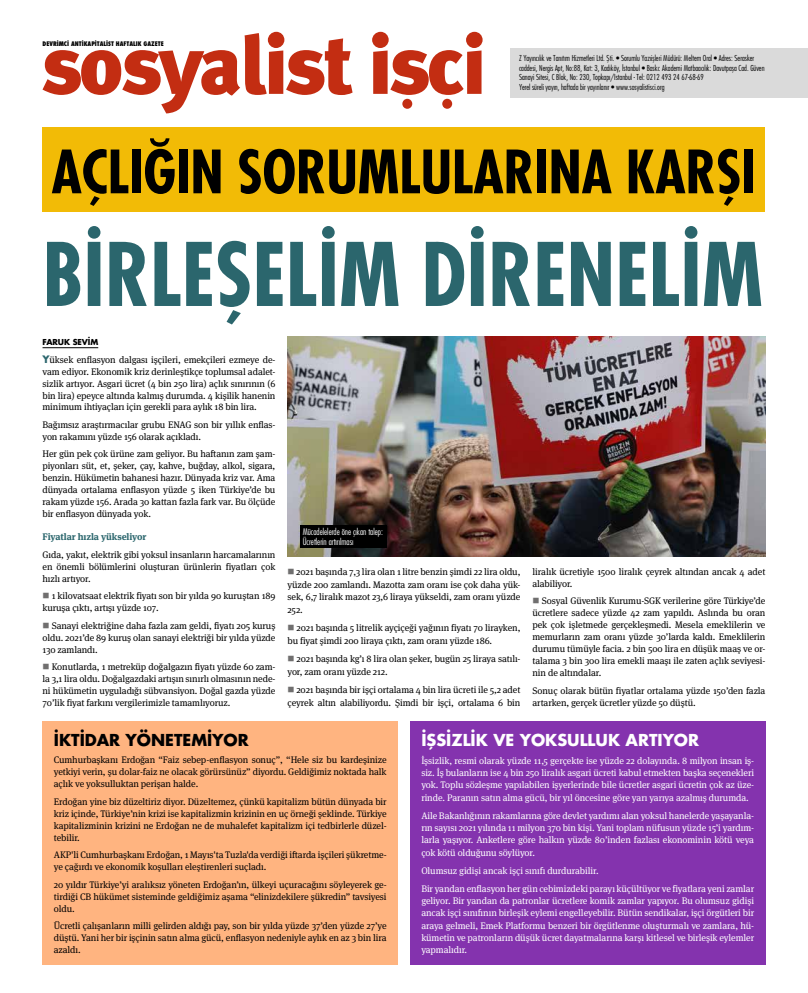
<style>
.page{position:relative;width:808px;height:993px;background:#fff}
.page>*{position:absolute;margin:0;border:0;box-sizing:border-box;transform-origin:0 0}
.t1{font:85px "Futura Cond Bold Tr";color:#2b666d}
.t2{font:58px "Futura Cond Bold Tr";letter-spacing:-.005em;color:#000}
.t3{font:16px "Futura Bold Tr";color:#fff}
.t4{font:16px "Futura Bold Tr";color:#000}
.t5{font:9.5px/11.9px "Meta Serif Pro";letter-spacing:-.01em;color:#000;text-align:justify}
.t6{font:9.5px/12.3px "Meta Serif Pro";letter-spacing:-.01em;color:#fff;text-align:justify}
.t7{font:700 9.5px "Meta Serif Pro";letter-spacing:-.01em;color:#2b666d}
.t8{font:9px/10.8px "Futura Cond Light Tr";color:#fff}
.t9{font:8px/9.6px "Futura Cond Light Tr";color:#000}
.t10{font:8px "Futura Bold Tr";letter-spacing:-.01em;color:#000}
.t11{font:6.2px "Futura Cond Black Tr";color:#000}
.s1{font-family:"Futura Bold Tr";font-size:10px;color:#2b666d}
.s2{color:#706f6f}
</style>
<div class="page">
<div style="left:510px;top:48px;width:298px;height:49px;background:#dadada"></div>
<svg style="left:43px;top:32px;width:310px;height:81px"></svg>
<svg style="left:372px;top:32px;width:111px;height:63px"></svg>
<div style="left:442px;top:99px;width:10px;height:10px;background:#c32d12;border-radius:50%"></div>
<div style="left:402px;top:99px;width:10px;height:10px;background:#c32d12;border-radius:50%"></div>
<hr style="left:43px;top:347px;width:55px;height:1px;background:#000">
<div style="left:43px;top:720px;width:355px;height:244px;background:#ffb480"></div>
<div style="left:410px;top:720px;width:355px;height:244px;background:#8433ae"></div>
<div style="left:42px;top:128px;width:723px;height:84px;background:#f2bb06"></div>
<img style="left:287px;top:337px;width:478px;height:219px">
<div style="left:300px;top:524px;width:87px;height:23px;background:#000"></div>
<p class="t11" style="left:43px;top:39px;width:123px">DEVRİMCİ ANTİKAPİTALİST HAFTALIK GAZETE</p>
<p class="t9" style="left:519px;top:53px;width:247px">Z Yayıncılık ve Tanıtım Hizmetleri Ltd. Şti. • Sorumlu Yazıişleri Müdürü: Meltem Oral • Adres: Serasker caddesi, Nergis Apt, No:88, Kat: 3, Kadıköy, İstanbul • Baskı: Akademi Matbaacılık: Davutpaşa Cad. Güven Sanayi Sitesi, C Blok, No: 230, Topkapı/Istanbul - Tel: 0212 493 24 67-68-69<br>Yerel süreli yayın, haftada bir yayınlanır • www.sosyalistisci.org</p>
<h2 class="t2" style="left:51px;top:134px;width:706px">AÇLIĞIN SORUMLULARINA KARŞI</h2>
<h1 class="t1" style="left:43px;top:219px;width:722px">BİRLEŞELİM DİRENELİM</h1>
<p class="t10" style="left:43px;top:336px;width:57px">FARUK SEVİM</p>
<p class="t5" style="left:43px;top:353px;width:234px"><span class="s1">Y</span>üksek enflasyon dalgası işçileri, emekçileri ezmeye de&shy;vam ediyor. Ekonomik kriz derinleştikçe toplumsal adalet&shy;sizlik artıyor. Asgari ücret (4 bin 250 lira) açlık sınırının (6 bin lira) epeyce altında kalmış durumda. 4 kişilik hanenin minimum ihtiyaçları için gerekli para aylık 18 bin lira.</p>
<p class="t5" style="left:43px;top:418px;width:234px">Bağımsız araştırmacılar grubu ENAG son bir yıllık enflas&shy;yon rakamını yüzde 156 olarak açıkladı.</p>
<p class="t5" style="left:43px;top:447px;width:234px">Her gün pek çok ürüne zam geliyor. Bu haftanın zam şam&shy;piyonları süt, et, şeker, çay, kahve, buğday, alkol, sigara, benzin. Hükümetin bahanesi hazır. Dünyada kriz var. Ama dünyada ortalama enflasyon yüzde 5 iken Türkiye’de bu rakam yüzde 156. Arada 30 kattan fazla fark var. Bu ölçüde bir enflasyon dünyada yok.</p>
<p class="t7" style="left:43px;top:529px;width:105px">Fiyatlar hızla yükseliyor</p>
<p class="t5" style="left:43px;top:548px;width:234px">Gıda, yakıt, elektrik gibi yoksul insanların harcamalarının en önemli bölümlerini oluşturan ürünlerin fiyatları çok hızlı artıyor.</p>
<p class="t5" style="left:43px;top:589px;width:234px"><span class="s2">■</span> 1 kilovatsaat elektrik fiyatı son bir yılda 90 kuruştan 189 kuruşa çıktı, artışı yüzde 107.</p>
<p class="t5" style="left:43px;top:618px;width:234px"><span class="s2">■</span> Sanayi elektriğine daha fazla zam geldi, fiyatı 205 kuruş oldu. 2021’de 89 kuruş olan sanayi elektriği bir yılda yüzde 130 zamlandı.</p>
<p class="t5" style="left:43px;top:660px;width:234px"><span class="s2">■</span> Konutlarda, 1 metreküp doğalgazın fiyatı yüzde 60 zam&shy;la 3,1 lira oldu. Doğalgazdaki artışın sınırlı olmasının nede&shy;ni hükümetin uyguladığı sübvansiyon. Doğal gazda yüzde 70’lik fiyat farkını vergilerimizle tamamlıyoruz.</p>
<p class="t8" style="left:303px;top:525px;width:82px">Mücadelelerde öne çıkan talep:<br>Ücretlerin artırılması</p>
<p class="t5" style="left:287px;top:564px;width:234px;line-height:12.6px"><span class="s2">■</span> 2021 başında 7,3 lira olan 1 litre benzin şimdi 22 lira oldu, yüzde 200 zamlandı. Mazotta zam oranı ise çok daha yük&shy;sek, 6,7 liralık mazot 23,6 liraya yükseldi, zam oranı yüzde 252.</p>
<p class="t5" style="left:287px;top:621px;width:234px;line-height:12.6px"><span class="s2">■</span> 2021 başında 5 litrelik ayçiçeği yağının fiyatı 70 lirayken, bu fiyat şimdi 200 liraya çıktı, zam oranı yüzde 186.</p>
<p class="t5" style="left:287px;top:652px;width:234px;line-height:12.6px"><span class="s2">■</span> 2021 başında kg’ı 8 lira olan şeker, bugün 25 liraya satılı&shy;yor, zam oranı yüzde 212.</p>
<p class="t5" style="left:287px;top:682px;width:234px;line-height:12.6px"><span class="s2">■</span> 2021 başında bir işçi ortalama 4 bin lira ücreti ile 5,2 adet çeyrek altın alabiliyordu. Şimdi bir işçi, ortalama 6 bin</p>
<p class="t5" style="left:532px;top:565px;width:234px">liralık ücretiyle 1500 liralık çeyrek altından ancak 4 adet alabiliyor.</p>
<p class="t5" style="left:532px;top:594px;width:234px"><span class="s2">■</span> Sosyal Güvenlik Kurumu-SGK verilerine göre Türkiye’de ücretlere sadece yüzde 42 zam yapıldı. Aslında bu oran pek çok işletmede gerçekleşmedi. Mesela emeklilerin ve memurların zam oranı yüzde 30’larda kaldı. Emeklilerin durumu tümüyle facia. 2 bin 500 lira en düşük maaş ve or&shy;talama 3 bin 300 lira emekli maaşı ile zaten açlık seviyesi&shy;nin de altındalar.</p>
<p class="t5" style="left:532px;top:683px;width:234px">Sonuç olarak bütün fiyatlar ortalama yüzde 150’den fazla artarken, gerçek ücretler yüzde 50 düştü.</p>
<h3 class="t4" style="left:54px;top:728px;width:196px">İKTİDAR YÖNETEMİYOR</h3>
<p class="t5" style="left:54px;top:753px;width:334px">Cumhurbaşkanı Erdoğan “Faiz sebep-enflasyon sonuç”, “Hele siz bu kardeşinize yetkiyi verin, şu dolar-faiz ne olacak görürsünüz” diyordu. Geldiğimiz noktada halk açlık ve yoksulluktan perişan halde.</p>
<p class="t5" style="left:54px;top:794px;width:334px">Erdoğan yine biz düzeltiriz diyor. Düzeltemez, çünkü kapitalizm bütün dünyada bir kriz içinde, Türkiye’nin krizi ise kapitalizmin krizinin en uç örneği şeklinde. Türkiye kapitalizminin krizini ne Erdoğan ne de muhalefet kapitalizm içi tedbirlerle düzel&shy;tebilir.</p>
<p class="t5" style="left:54px;top:848px;width:334px">AKP'li Cumhurbaşkanı Erdoğan, 1 Mayıs'ta Tuzla'da verdiği iftarda işçileri şükretme&shy;ye çağırdı ve ekonomik koşulları eleştirenleri suçladı.</p>
<p class="t5" style="left:54px;top:877px;width:334px">20 yıldır Türkiye’yi aralıksız yöneten Erdoğan’ın, ülkeyi uçuracağını söyleyerek ge&shy;tirdiği CB hükümet sisteminde geldiğimiz aşama “elinizdekilere şükredin” tavsiyesi oldu.</p>
<p class="t5" style="left:54px;top:919px;width:334px">Ücretli çalışanların milli gelirden aldığı pay, son bir yılda yüzde 37’den yüzde 27’ye düştü. Yani her bir işçinin satın alma gücü, enflasyon nedeniyle aylık en az 3 bin lira azaldı.</p>
<h3 class="t3" style="left:421px;top:728px;width:279px">İŞSİZLİK VE YOKSULLUK ARTIYOR</h3>
<p class="t6" style="left:421px;top:753px;width:334px">İşsizlik, resmi olarak yüzde 11,5 gerçekte ise yüzde 22 dolayında. 8 milyon insan iş&shy;siz. İş bulanların ise 4 bin 250 liralık asgari ücreti kabul etmekten başka seçenekleri yok. Toplu sözleşme yapılabilen işyerlerinde bile ücretler asgari ücretin çok az üze&shy;rinde. Paranın satın alma gücü, bir yıl öncesine göre yarı yarıya azalmış durumda.</p>
<p class="t6" style="left:421px;top:808px;width:334px">Aile Bakanlığının rakamlarına göre devlet yardımı alan yoksul hanelerde yaşayanla&shy;rın sayısı 2021 yılında 11 milyon 370 bin kişi. Yani toplam nüfusun yüzde 15’i yardım&shy;larla yaşıyor. Anketlere göre halkın yüzde 80’inden fazlası ekonominin kötü veya çok kötü olduğunu söylüyor.</p>
<p class="t6" style="left:421px;top:860px;width:334px;line-height:18px">Olumsuz gidişi ancak işçi sınıfı durdurabilir.<br>Bir yandan enflasyon her gün cebimizdeki parayı küçültüyor ve fiyatlara yeni zamlar</p>
<p class="t6" style="left:421px;top:893px;width:334px">geliyor. Bir yandan da patronlar ücretlere komik zamlar yapıyor. Bu olumsuz gidişi ancak işçi sınıfının birleşik eylemi engelleyebilir. Bütün sendikalar, işçi örgütleri bir araya gelmeli, Emek Platformu benzeri bir örgütlenme oluşturmalı ve zamlara, hü&shy;kümetin ve patronların düşük ücret dayatmalarına karşı kitlesel ve birleşik eylemler yapmalıdır.</p>
</div>
